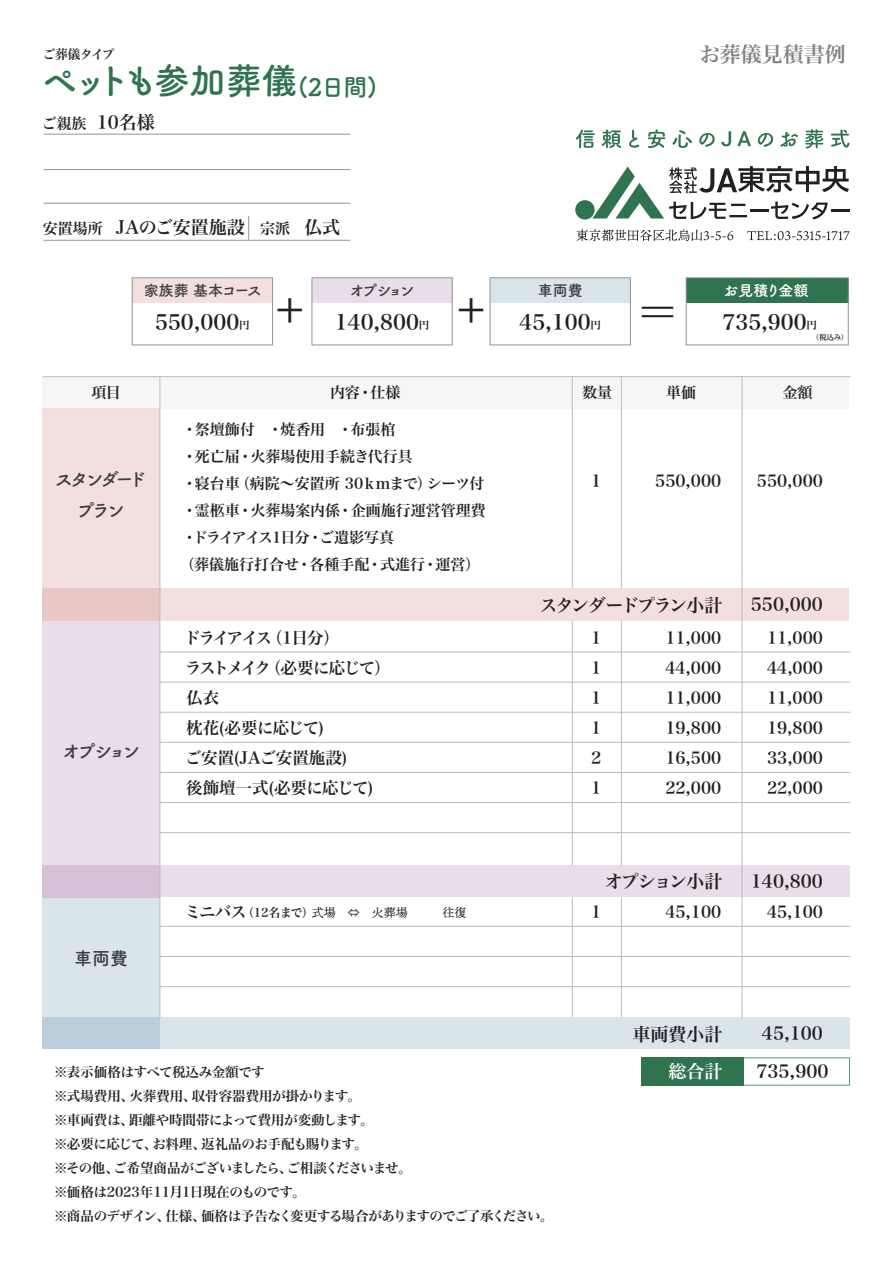
<style>
.page{position:relative;width:893px;height:1263px;background:#fff}
.page>*{position:absolute;margin:0;border:0;box-sizing:border-box;transform-origin:0 0}
.t1{font:45px "Hira Min Pro W6";color:#231f20}
.t2{font:36px "Tsuku B Rd Gothic Std B";letter-spacing:-.13em;color:#2f744e}
.t3{font:21px "Hira Min Pro W6";color:#231f20}
.t4{font:21px "Hira Min Pro W6";color:#808285}
.t5{font:18px "Hira Min Pro W6";color:#231f20}
.t6{font:18px/31.5px "Tsuku B Rd Gothic Std B";letter-spacing:-.18em;color:#3e3e3f;text-align:center}
.t7{font:18px "Hira Min Pro W6";letter-spacing:-.1em;color:#231f20}
.t8{font:18px "Hira Min Pro W6";letter-spacing:-.08em;color:#231f20}
.t9{font:18px "Hira Min Pro W6";color:#fff}
.t10{font:16.5px "Hira Min Pro W6";color:#231f20}
.t11{font:16.5px "Hira Min Pro W6";letter-spacing:-.105em;color:#231f20}
.t12{font:16.5px "Hira Min Pro W6";letter-spacing:-.115em;color:#231f20}
.t13{font:16.5px "Hira Min Pro W6";letter-spacing:-.04em;color:#231f20}
.t14{font:15px/27px "Hira Min Pro W6";color:#231f20}
.t15{font:15px "Tsuku B Rd Gothic Std B";letter-spacing:-.045em;color:#3e3e3f}
.t16{font:15px "Tsuku B Rd Gothic Std B";letter-spacing:-.075em;color:#3e3e3f}
.t17{font:15px "Tsuku B Rd Gothic Std B";color:#fff}
.t18{font:13.5px/24px "Hira Min Pro W6";letter-spacing:-.03em;color:#231f20}
.t19{font:12.75px "Hira Min Pro W6";letter-spacing:-.05em;color:#231f20}
.t20{font:12px "Hira Min Pro W6";letter-spacing:-.035em;color:#231f20}
.t21{font:12px "Ten Mincho";color:#231f20}
.t22{font:7.5px "Hira Min Pro W6";color:#231f20}
.s1{font-size:24px}
.s2{font-size:15px}
.s3{font-size:10.5px}
.s4{font-size:16.5px}
.s5{font-family:"Koz Go Pr 6 N"}
</style>
<div class="page">
<div style="left:641px;top:1057px;width:102px;height:28px;background:#2f744e"></div>
<div style="left:132px;top:278px;width:140px;height:25px;background:#f3e0de"></div>
<div style="left:43px;top:409px;width:117px;height:212px;background:#f3e0de"></div>
<div style="left:43px;top:897px;width:117px;height:152px;background:#d9e4eb"></div>
<svg style="left:43px;top:588px;width:806px;height:33px;background:#f1dcda"></svg>
<div style="left:43px;top:377px;width:806px;height:32px;background:#f5f6f6"></div>
<hr style="left:44px;top:134px;width:306px;height:1px;background:#939598">
<hr style="left:44px;top:203px;width:306px;height:1px;background:#939598">
<hr style="left:44px;top:169px;width:306px;height:1px;background:#939598">
<hr style="left:44px;top:240px;width:306px;height:1px;background:#939598">
<svg style="left:248px;top:216px;width:1px;height:24px"></svg>
<div style="left:132px;top:277px;width:141px;height:68px;border:1px solid #939598"></div>
<div style="left:312px;top:278px;width:140px;height:25px;background:#e9ddea"></div>
<div style="left:43px;top:621px;width:117px;height:276px;background:#e9ddea"></div>
<svg style="left:43px;top:865px;width:806px;height:32px;background:#e6d8e7"></svg>
<svg style="left:43px;top:1017px;width:806px;height:32px;background:#d4e0e8"></svg>
<div style="left:312px;top:277px;width:141px;height:68px;border:1px solid #939598"></div>
<div style="left:490px;top:278px;width:140px;height:25px;background:#d9e4eb"></div>
<div style="left:490px;top:277px;width:141px;height:68px;border:1px solid #939598"></div>
<div style="left:686px;top:278px;width:162px;height:25px;background:#2f744e"></div>
<div style="left:686px;top:277px;width:163px;height:68px;border:1px solid #939598"></div>
<hr style="left:160px;top:652px;width:690px;height:1px;background:#bcbdc0">
<hr style="left:43px;top:376px;width:807px;height:1px;background:#bcbdc0">
<hr style="left:160px;top:682px;width:690px;height:1px;background:#bcbdc0">
<hr style="left:160px;top:712px;width:690px;height:1px;background:#bcbdc0">
<hr style="left:160px;top:742px;width:690px;height:1px;background:#bcbdc0">
<hr style="left:160px;top:772px;width:690px;height:1px;background:#bcbdc0">
<hr style="left:160px;top:926px;width:690px;height:1px;background:#bcbdc0">
<hr style="left:160px;top:956px;width:690px;height:1px;background:#bcbdc0">
<hr style="left:160px;top:986px;width:690px;height:1px;background:#bcbdc0">
<hr style="left:160px;top:802px;width:690px;height:1px;background:#bcbdc0">
<hr style="left:160px;top:832px;width:690px;height:1px;background:#bcbdc0">
<hr style="left:160px;top:377px;width:1px;height:641px;background:#bcbdc0">
<hr style="left:572px;top:377px;width:1px;height:211px;background:#bcbdc0">
<hr style="left:572px;top:897px;width:1px;height:120px;background:#bcbdc0">
<hr style="left:621px;top:897px;width:1px;height:120px;background:#bcbdc0">
<hr style="left:621px;top:377px;width:1px;height:211px;background:#bcbdc0">
<hr style="left:572px;top:621px;width:1px;height:244px;background:#bcbdc0">
<hr style="left:621px;top:621px;width:1px;height:244px;background:#bcbdc0">
<hr style="left:742px;top:377px;width:1px;height:641px;background:#bcbdc0">
<svg style="left:743px;top:1057px;width:107px;height:28px"></svg>
<svg style="left:576px;top:229px;width:157px;height:12px"></svg>
<svg style="left:747px;top:231px;width:103px;height:9px"></svg>
<svg style="left:576px;top:130px;width:19px;height:18px"></svg>
<svg style="left:602px;top:130px;width:19px;height:18px"></svg>
<svg style="left:629px;top:130px;width:10px;height:18px"></svg>
<svg style="left:648px;top:129px;width:17px;height:19px"></svg>
<svg style="left:672px;top:130px;width:20px;height:18px"></svg>
<svg style="left:699px;top:133px;width:16px;height:14px"></svg>
<svg style="left:721px;top:131px;width:10px;height:15px"></svg>
<svg style="left:737px;top:131px;width:14px;height:15px"></svg>
<svg style="left:758px;top:133px;width:15px;height:14px"></svg>
<svg style="left:780px;top:132px;width:18px;height:15px"></svg>
<svg style="left:805px;top:129px;width:18px;height:20px"></svg>
<svg style="left:831px;top:129px;width:18px;height:19px"></svg>
<div style="left:575px;top:200px;width:20px;height:19px;background:#2f744e;border-radius:50%"></div>
<svg style="left:592px;top:166px;width:257px;height:54px"></svg>
<p class="t19" style="left:43px;top:42px;width:73px">ご葬儀タイプ</p>
<h2 class="t2" style="left:41px;top:53px;width:337px">ペットも参加葬儀<span class="s1">(2日間)</span></h2>
<h3 class="t5" style="left:42px;top:106px;width:115px"><span class="s2">ご親族</span> 10名様</h3>
<h3 class="t5" style="left:43px;top:211px;width:299px"><span class="s2">安置場所</span> JAのご安置施設 <span class="s2">宗派</span> 仏式</h3>
<h3 class="t4" style="left:699px;top:35px;width:148px">お葬儀見積書例</h3>
<p class="t15" style="left:144px;top:278px;width:120px">家族葬 基本コース</p>
<h3 class="t3" style="left:155px;top:303px;width:96px">550,000<span class="s3">円</span></h3>
<p class="t16" style="left:538px;top:278px;width:46px">車両費</p>
<h3 class="t3" style="left:519px;top:303px;width:83px">45,100<span class="s3">円</span></h3>
<h3 class="t3" style="left:722px;top:303px;width:96px">735,900<span class="s3">円</span></h3>
<p class="t16" style="left:350px;top:278px;width:66px">オプション</p>
<h3 class="t3" style="left:335px;top:303px;width:96px">140,800<span class="s3">円</span></h3>
<p class="t17" style="left:723px;top:278px;width:86px">お見積り金額</p>
<h1 class="t1" style="left:274px;top:268px;width:32px">+</h1>
<h1 class="t1" style="left:456px;top:268px;width:32px">+</h1>
<h1 class="t1" style="left:635px;top:272px;width:46px">＝</h1>
<p class="t22" style="left:812px;top:331px;width:38px">（税込み）</p>
<p class="t14" style="left:92px;top:378px;width:31px">項目</p>
<p class="t14" style="left:330px;top:378px;width:72px">内容・仕様</p>
<p class="t14" style="left:582px;top:378px;width:31px">数量</p>
<p class="t14" style="left:666px;top:378px;width:31px">単価</p>
<p class="t14" style="left:782px;top:378px;width:31px">金額</p>
<h3 class="t6" style="left:55px;top:462px;width:93px">スタンダードプラン</h3>
<h3 class="t6" style="left:63px;top:734px;width:79px">オプション</h3>
<h3 class="t6" style="left:74px;top:941px;width:55px">車両費</h3>
<p class="t14" style="left:180px;top:415px;width:307px">・祭壇飾付　・焼香用　・布張棺<br>・死亡届・火葬場使用手続き代行具<br>・寝台車（病院～安置所 30ｋｍまで）シーツ付・霊柩車・火葬場案内係・企画施行運営管理費・ドライアイス1日分・ご遺影写真<br>（葬儀施行打合せ・各種手配・式進行・運営）</p>
<p class="t10" style="left:591px;top:466px;width:12px">1</p>
<p class="t10" style="left:655px;top:466px;width:68px">550,000</p>
<p class="t10" style="left:757px;top:466px;width:68px">550,000</p>
<h3 class="t7" style="left:540px;top:589px;width:184px">スタンダードプラン小計</h3>
<h3 class="t5" style="left:751px;top:588px;width:74px">550,000</h3>
<p class="t12" style="left:184px;top:623px;width:157px">ドライアイス（1日分）</p>
<p class="t10" style="left:591px;top:623px;width:12px">1</p>
<p class="t10" style="left:665px;top:623px;width:57px">11,000</p>
<p class="t10" style="left:767px;top:623px;width:57px">11,000</p>
<p class="t11" style="left:185px;top:653px;width:207px">ラストメイク（必要に応じて）</p>
<p class="t10" style="left:591px;top:653px;width:12px">1</p>
<p class="t10" style="left:665px;top:653px;width:57px">44,000</p>
<p class="t10" style="left:767px;top:653px;width:57px">44,000</p>
<p class="t10" style="left:186px;top:683px;width:34px">仏衣</p>
<p class="t10" style="left:591px;top:683px;width:12px">1</p>
<p class="t10" style="left:665px;top:683px;width:57px">11,000</p>
<p class="t10" style="left:767px;top:683px;width:57px">11,000</p>
<p class="t13" style="left:186px;top:713px;width:139px">枕花(必要に応じて)</p>
<p class="t10" style="left:591px;top:713px;width:12px">1</p>
<p class="t10" style="left:665px;top:713px;width:57px">19,800</p>
<p class="t10" style="left:767px;top:713px;width:57px">19,800</p>
<p class="t10" style="left:185px;top:743px;width:164px">ご安置(JAご安置施設)</p>
<p class="t10" style="left:591px;top:743px;width:12px">2</p>
<p class="t10" style="left:665px;top:743px;width:57px">16,500</p>
<p class="t10" style="left:767px;top:743px;width:57px">33,000</p>
<p class="t10" style="left:186px;top:773px;width:189px">後飾壇一式(必要に応じて)</p>
<p class="t10" style="left:591px;top:773px;width:12px">1</p>
<p class="t10" style="left:665px;top:773px;width:57px">22,000</p>
<p class="t10" style="left:767px;top:773px;width:57px">22,000</p>
<h3 class="t8" style="left:605px;top:865px;width:119px">オプション小計</h3>
<h3 class="t5" style="left:751px;top:865px;width:74px">140,800</h3>
<p class="t20" style="left:185px;top:902px;width:131px"><span class="s4">ミニバス</span>（12名まで）</p>
<p class="t10" style="left:591px;top:898px;width:12px">1</p>
<p class="t10" style="left:665px;top:898px;width:57px">45,100</p>
<p class="t10" style="left:767px;top:898px;width:57px">45,100</p>
<p class="t21" style="left:312px;top:905px;width:97px">式場　<span class="s5">⇔</span>　火葬場</p>
<p class="t21" style="left:443px;top:905px;width:25px">往復</p>
<p class="t18" style="left:54px;top:1058px;width:501px">※表示価格はすべて税込み金額です<br>※式場費用、火葬費用、収骨容器費用が掛かります。<br>※車両費は、距離や時間帯によって費用が変動します。<br>※必要に応じて、お料理、返礼品のお手配も賜ります。<br>※その他、ご希望商品がございましたら、ご相談くださいませ。<br>※価格は2023年11月1日現在のものです。<br>※商品のデザイン、仕様、価格は予告なく変更する場合がありますのでご了承ください。</p>
<h3 class="t5" style="left:632px;top:1018px;width:91px">車両費小計</h3>
<h3 class="t9" style="left:668px;top:1056px;width:55px">総合計</h3>
<h3 class="t5" style="left:762px;top:1017px;width:63px">45,100</h3>
<h3 class="t5" style="left:756px;top:1055px;width:74px">735,900</h3>
</div>
